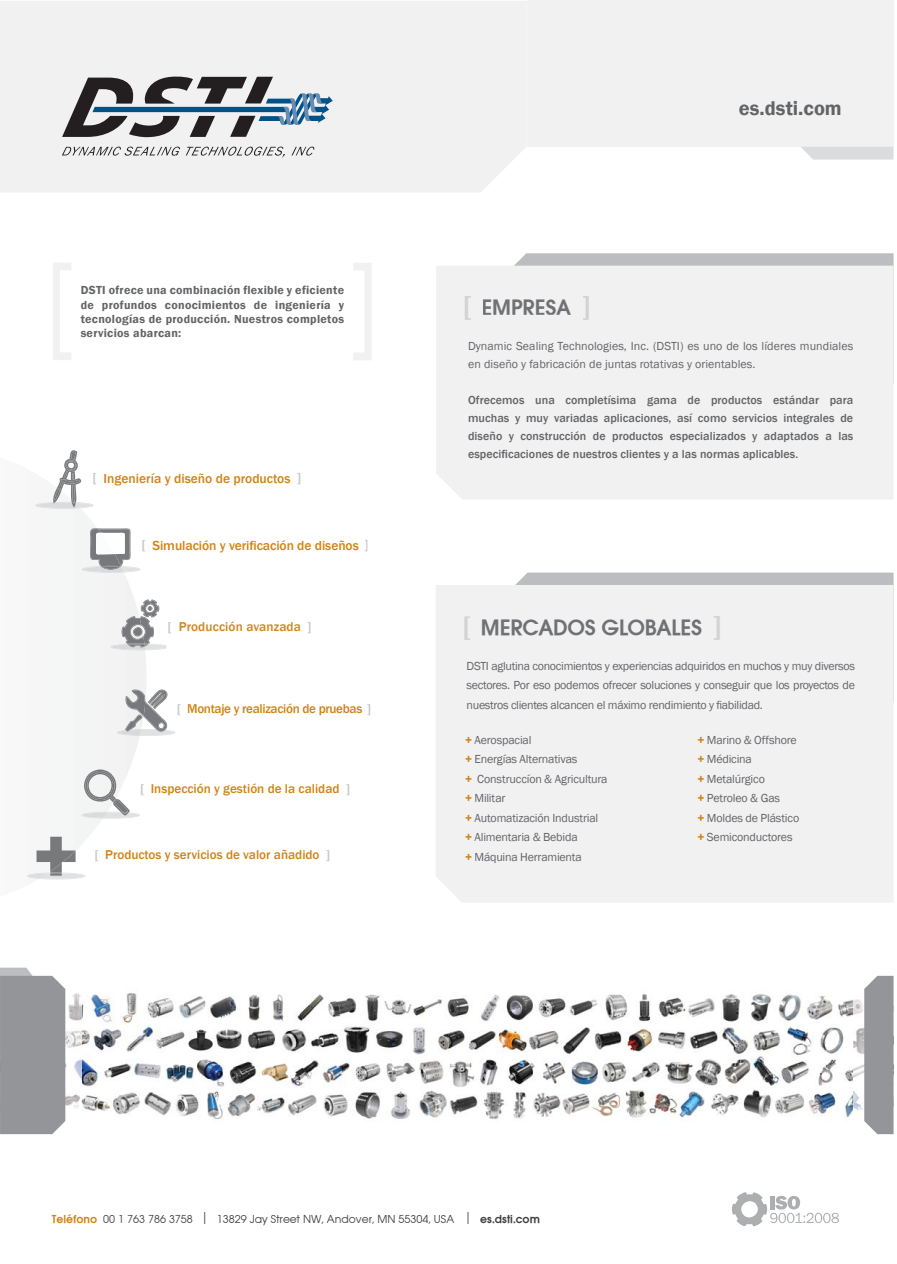
<style>
.page{position:relative;width:897px;height:1264px;background:#fff}
.page>*{position:absolute;margin:0;border:0;box-sizing:border-box;transform-origin:0 0}
.t1{font:23.1px "Avant Garde ITCTT Demi";letter-spacing:-.01em;color:#707174}
.t2{font:600 20.4px "Franklin Gothic";color:#636466}
.t3{font:500 13.5px "Franklin Gothic";letter-spacing:-.005em;color:#d18316}
.t4{font:500 13.2px "Franklin Gothic";color:#d18316}
.t5{font:500 13.2px "Franklin Gothic";letter-spacing:-.025em;color:#d18316}
.t6{font:12px/19.5px "Franklin Gothic";letter-spacing:-.015em;color:#636466;text-align:justify}
.t7{font:500 12px/18px "Franklin Gothic";letter-spacing:.005em;color:#636466;text-align:justify}
.t8{font:600 12px/14.4px "Franklin Gothic";letter-spacing:.025em;color:#636466;text-align:justify}
.t9{font:12px/18px "Franklin Gothic";letter-spacing:.005em;color:#636466}
.t10{font:12px "Avant Garde ITCTT Book";color:#404041}
.s1{font-weight:600;color:#c6c8ca}
.s2{color:#c6c8ca}
.s3{font-family:"Franklin Gothic";font-weight:600;font-size:28.2px;color:#d1d3d4}
.s4{font-weight:800;color:#d18316}
.s5{font-family:"Avant Garde ITCTT Demi";color:#d18316}
.s6{font-family:"Avant Garde ITCTT Demi"}
</style>
<div class="page">
<div style="left:0;top:1px;width:526px;height:191px;background:#f1f1f2"></div>
<div style="left:526px;top:1px;width:367px;height:146px;background:#f1f1f2"></div>
<svg style="left:801px;top:147px;width:92px;height:13px"></svg>
<img style="left:82px;top:993px;width:771px;height:127px">
<svg style="left:515px;top:572px;width:378px;height:13px;background:#bfc1c4"></svg>
<div style="left:436px;top:585px;width:457px;height:317px;background:#f1f1f2"></div>
<svg style="left:514px;top:253px;width:379px;height:13px;background:#bfc0c3"></svg>
<div style="left:436px;top:266px;width:457px;height:233px;background:#f1f1f2"></div>
<img style="left:35px;top:502px;width:45px;height:7px">
<svg style="left:53px;top:450px;width:40px;height:58px"></svg>
<img style="left:84px;top:769px;width:32px;height:33px">
<img style="left:81px;top:811px;width:22px;height:7px">
<svg style="left:103px;top:798px;width:37px;height:20px"></svg>
<img style="left:36px;top:836px;width:40px;height:35px">
<svg style="left:39px;top:850px;width:46px;height:29px"></svg>
<img style="left:117px;top:730px;width:12px;height:6px">
<img style="left:125px;top:689px;width:4px;height:25px">
<svg style="left:129px;top:689px;width:46px;height:47px"></svg>
<img style="left:125px;top:714px;width:17px;height:17px">
<img style="left:121px;top:616px;width:6px;height:28px">
<img style="left:110px;top:644px;width:17px;height:6px">
<svg style="left:127px;top:599px;width:39px;height:51px"></svg>
<img style="left:90px;top:528px;width:8px;height:38px">
<img style="left:95px;top:533px;width:3px;height:21px">
<img style="left:82px;top:566px;width:42px;height:7px">
<svg style="left:98px;top:528px;width:42px;height:44px"></svg>
<svg style="left:62px;top:77px;width:271px;height:60px"></svg>
<svg style="left:62px;top:147px;width:118px;height:9px"></svg>
<svg style="left:186px;top:147px;width:99px;height:10px"></svg>
<svg style="left:291px;top:147px;width:23px;height:9px"></svg>
<svg style="left:464px;top:616px;width:6px;height:24px"></svg>
<div style="left:482px;top:619px;width:219px;height:17px;background:#f1f1f2"></div>
<div style="left:713px;top:616px;width:6px;height:24px;background:#f1f1f2"></div>
<div style="left:465px;top:296px;width:6px;height:23px;background:#f1f1f2"></div>
<svg style="left:483px;top:299px;width:88px;height:16px"></svg>
<div style="left:583px;top:296px;width:6px;height:23px;background:#f1f1f2"></div>
<svg style="left:53px;top:263px;width:18px;height:97px"></svg>
<svg style="left:353px;top:263px;width:18px;height:97px"></svg>
<svg style="left:732px;top:1192px;width:106px;height:34px"></svg>
<img style="left:65px;top:989px;width:17px;height:132px">
<svg style="left:0;top:967px;width:65px;height:167px;background:#989a9d"></svg>
<img style="left:853px;top:999px;width:11px;height:111px">
<div style="left:864px;top:976px;width:29px;height:158px;background:#939598"></div>
<p class="t8" style="left:81px;top:283px;width:265px">DSTI ofrece una combinación flexible y eficiente de profundos conocimientos de ingeniería y tecnologías de producción. Nuestros completos servicios abarcan:</p>
<p class="t3" style="left:93px;top:470px;width:210px"><span class="s1">[</span> Ingeniería y diseño de productos <span class="s1">]</span></p>
<p class="t3" style="left:142px;top:537px;width:228px"><span class="s1">[</span> Simulación y verificación de diseños <span class="s2">]</span></p>
<p class="t4" style="left:168px;top:619px;width:145px"><span class="s1">[</span> Producción avanzada <span class="s1">]</span></p>
<p class="t5" style="left:177px;top:701px;width:195px"><span class="s1">[</span> Montaje y realización de pruebas <span class="s1">]</span></p>
<p class="t4" style="left:140px;top:780px;width:211px"><span class="s1">[</span> Inspección y gestión de la calidad <span class="s1">]</span></p>
<p class="t4" style="left:95px;top:846px;width:236px"><span class="s1">[</span> Productos y servicios de valor añadido <span class="s1">]</span></p>
<h1 class="t1" style="left:463px;top:293px;width:128px"><span class="s3">[</span> EMPRESA <span class="s3">]</span></h1>
<h2 class="t2" style="left:738px;top:96px;width:104px">es.dsti.com</h2>
<p class="t9" style="left:468px;top:337px;width:386px">Dynamic Sealing Technologies, Inc. (DSTI) es uno de los líderes mundiales en diseño y fabricación de juntas rotativas y orientables.</p>
<p class="t7" style="left:468px;top:391px;width:387px">Ofrecemos una completísima gama de productos estándar para muchas y muy variadas aplicaciones, así como servicios integrales de diseño y construcción de productos especializados y adaptados a las especificaciones de nuestros clientes y a las normas aplicables.</p>
<h1 class="t1" style="left:480px;top:614px;width:242px">MERCADOS GLOBALES <span class="s3">]</span></h1>
<p class="t6" style="left:466px;top:656px;width:390px">DSTI aglutina conocimientos y experiencias adquiridos en muchos y muy diversos sectores. Por eso podemos ofrecer soluciones y conseguir que los proyectos de nuestros clientes alcancen el máximo rendimiento y fiabilidad.</p>
<p class="t6" style="left:465px;top:730px;width:68px"><span class="s4">+</span> Aerospacial</p>
<p class="t6" style="left:697px;top:730px;width:101px"><span class="s4">+</span> Marino &amp; Offshore</p>
<p class="t6" style="left:465px;top:749px;width:114px"><span class="s4">+</span> Energías Alternativas</p>
<p class="t6" style="left:697px;top:749px;width:56px"><span class="s4">+</span> Médicina</p>
<p class="t6" style="left:465px;top:769px;width:144px"><span class="s4">+</span> Construccíon &amp; Agricultura</p>
<p class="t6" style="left:697px;top:769px;width:69px"><span class="s4">+</span> Metalúrgico</p>
<p class="t6" style="left:465px;top:788px;width:42px"><span class="s4">+</span> Militar</p>
<p class="t6" style="left:697px;top:788px;width:84px"><span class="s4">+</span> Petroleo &amp; Gas</p>
<p class="t6" style="left:465px;top:808px;width:135px"><span class="s4">+</span> Automatización Industrial</p>
<p class="t6" style="left:697px;top:808px;width:103px"><span class="s4">+</span> Moldes de Plástico</p>
<p class="t6" style="left:465px;top:827px;width:114px"><span class="s4">+</span> Alimentaria &amp; Bebida</p>
<p class="t6" style="left:697px;top:827px;width:97px"><span class="s4">+</span> Semiconductores</p>
<p class="t6" style="left:465px;top:847px;width:118px"><span class="s4">+</span> Máquina Herramienta</p>
<p class="t10" style="left:52px;top:1211px;width:489px"><span class="s5">Teléfono</span> 00 1 763 786 3758 | 13829 Jay Street NW, Andover, MN 55304, USA | <span class="s6">es.dsti.com</span></p>
</div>
